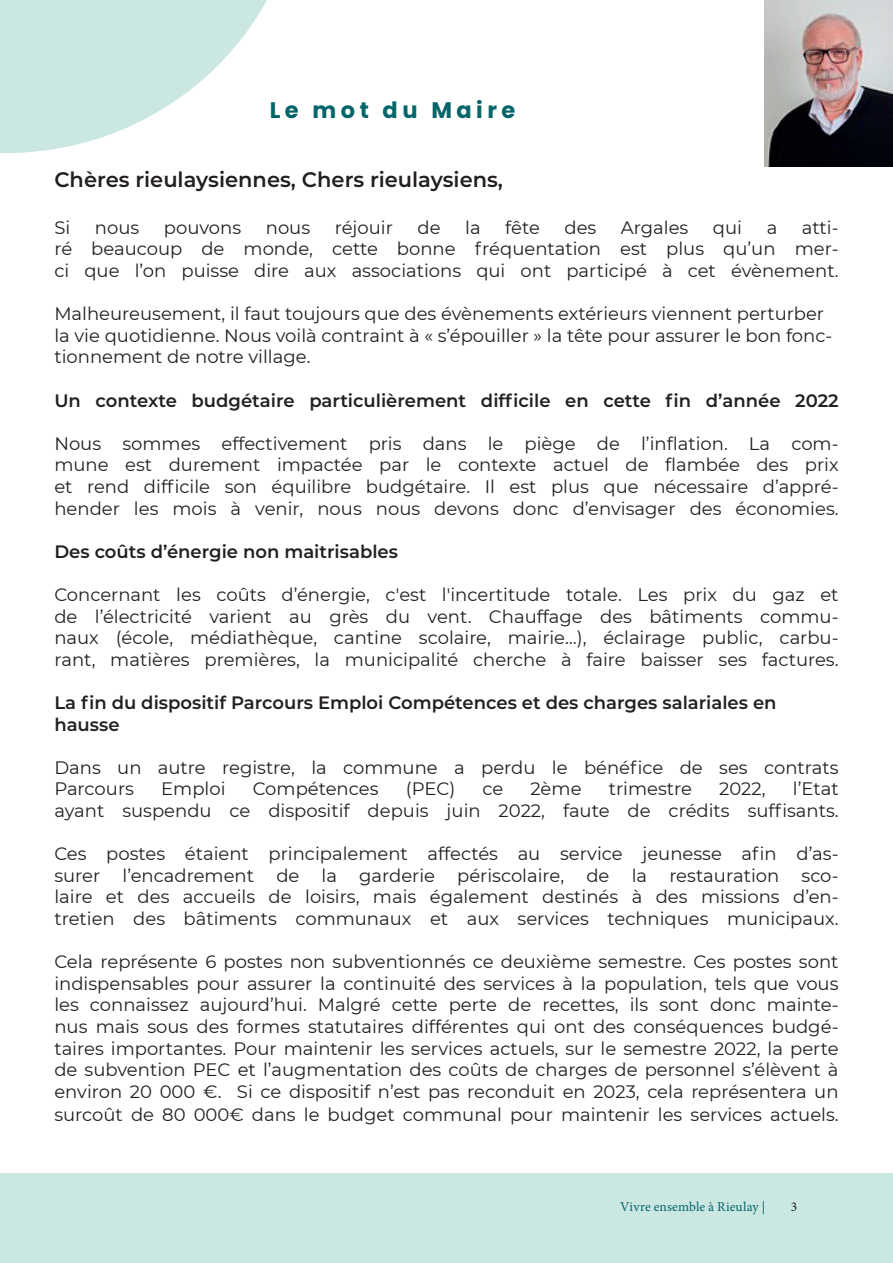
<style>
.page{position:relative;width:893px;height:1263px;background:#fff}
.page>*{position:absolute;margin:0;border:0;box-sizing:border-box;transform-origin:0 0}
.t1{font:700 22.5px "Poppins";letter-spacing:.2em;color:#036569}
.t2{font:600 21px "Montserrat";color:#231f20}
.t3{font:18px/21.6px "Montserrat";color:#231f20;text-align:justify}
.t4{font:600 18px/21.6px "Montserrat";color:#231f20}
.t5{font:13.5px "Minion Pro";letter-spacing:.005em;color:#036569}
.t6{font:13.5px "Minion Pro";color:#231f20}
</style>
<div class="page">
<div style="left:0;top:1174px;width:893px;height:89px;background:#cae7e2"></div>
<img style="left:764px;top:0;width:129px;height:167px">
<svg style="left:0;top:0;width:267px;height:153px;fill:#cae7e2"></svg>
<p class="t1" style="left:270px;top:97px;width:247px">Le mot du Maire</p>
<p class="t2" style="left:54px;top:165px;width:450px">Chères rieulaysiennes, Chers rieulaysiens,</p>
<p class="t3" style="left:54px;top:216px;width:17px">Si</p>
<p class="t3" style="left:95px;top:216px;width:46px">nous</p>
<p class="t3" style="left:164px;top:216px;width:79px">pouvons</p>
<p class="t3" style="left:266px;top:216px;width:46px">nous</p>
<p class="t3" style="left:335px;top:216px;width:60px">réjouir</p>
<p class="t3" style="left:418px;top:216px;width:25px">de</p>
<p class="t3" style="left:465px;top:216px;width:17px">la</p>
<p class="t3" style="left:505px;top:216px;width:36px">fête</p>
<p class="t3" style="left:564px;top:216px;width:33px">des</p>
<p class="t3" style="left:621px;top:216px;width:69px">Argales</p>
<p class="t3" style="left:713px;top:216px;width:31px">qui</p>
<p class="t3" style="left:767px;top:216px;width:12px">a</p>
<p class="t3" style="left:54px;top:216px;width:786px;text-indent:747px">atti&shy;ré beaucoup de monde, cette bonne fréquentation est plus qu’un mer&shy;ci que l’on puisse dire aux associations qui ont participé à cet évènement.</p>
<p class="t3" style="left:54px;top:302px;width:779px;text-align:left">Malheureusement, il faut toujours que des évènements extérieurs viennent perturber la vie quotidienne. Nous voilà contraint à « s’épouiller » la tête pour assurer le bon fonc&shy;tionnement de notre village.</p>
<p class="t4" style="left:54px;top:388px;width:786px">Un contexte budgétaire particulièrement difficile en cette fin d’année 2022</p>
<p class="t3" style="left:54px;top:432px;width:786px">Nous sommes effectivement pris dans le piège de l’inflation. La com&shy;mune est durement impactée par le contexte actuel de flambée des prix et rend difficile son équilibre budgétaire. Il est plus que nécessaire d’appré&shy;hender les mois à venir, nous nous devons donc d’envisager des économies.</p>
<p class="t4" style="left:54px;top:540px;width:345px">Des coûts d’énergie non maitrisables</p>
<p class="t3" style="left:54px;top:583px;width:786px">Concernant les coûts d’énergie, c'est l'incertitude totale. Les prix du gaz et de l’électricité varient au grès du vent. Chauffage des bâtiments commu&shy;naux (école, médiathèque, cantine scolaire, mairie…), éclairage public, carbu&shy;rant, matières premières, la municipalité cherche à faire baisser ses factures.</p>
<p class="t4" style="left:54px;top:691px;width:724px">La fin du dispositif Parcours Emploi Compétences et des charges salariales en hausse</p>
<p class="t3" style="left:54px;top:756px;width:786px">Dans un autre registre, la commune a perdu le bénéfice de ses contrats<br>Parcours</p>
<p class="t3" style="left:54px;top:777px;width:786px;text-align:right">l’Etat<br>ayant suspendu ce dispositif depuis juin 2022, faute de crédits suffisants.</p>
<p class="t3" style="left:54px;top:842px;width:786px">Ces postes étaient principalement affectés au service jeunesse afin d’as&shy;surer l’encadrement de la garderie périscolaire, de la restauration sco&shy;laire et des accueils de loisirs, mais également destinés à des missions d’en&shy;tretien des bâtiments communaux et aux services techniques municipaux.</p>
<p class="t3" style="left:54px;top:950px;width:786px">Cela représente 6 postes non subventionnés ce deuxième semestre. Ces postes sont indispensables pour assurer la continuité des services à la population, tels que vous les connaissez aujourd’hui. Malgré cette perte de recettes, ils sont donc mainte&shy;nus mais sous des formes statutaires différentes qui ont des conséquences budgé&shy;taires importantes. Pour maintenir les services actuels, sur le semestre 2022, la perte de subvention PEC et l’augmentation des coûts de charges de personnel s’élèvent à environ 20 000 €. Si ce dispositif n’est pas reconduit en 2023, cela représentera un</p>
<p class="t3" style="left:54px;top:1103px;width:786px">surcoût de 80 000€ dans le budget communal pour maintenir les services actuels.</p>
<p class="t3" style="left:161px;top:777px;width:66px">Emploi</p>
<p class="t3" style="left:253px;top:777px;width:127px">Compétences</p>
<p class="t3" style="left:406px;top:777px;width:51px">(PEC)</p>
<p class="t3" style="left:482px;top:777px;width:22px">ce</p>
<p class="t3" style="left:531px;top:777px;width:52px">2ème</p>
<p class="t3" style="left:609px;top:777px;width:85px">trimestre</p>
<p class="t3" style="left:719px;top:777px;width:48px">2022,</p>
<p class="t5" style="left:620px;top:1198px;width:147px">Vivre ensemble à Rieulay |</p>
<p class="t6" style="left:791px;top:1198px;width:8px">3</p>
</div>
